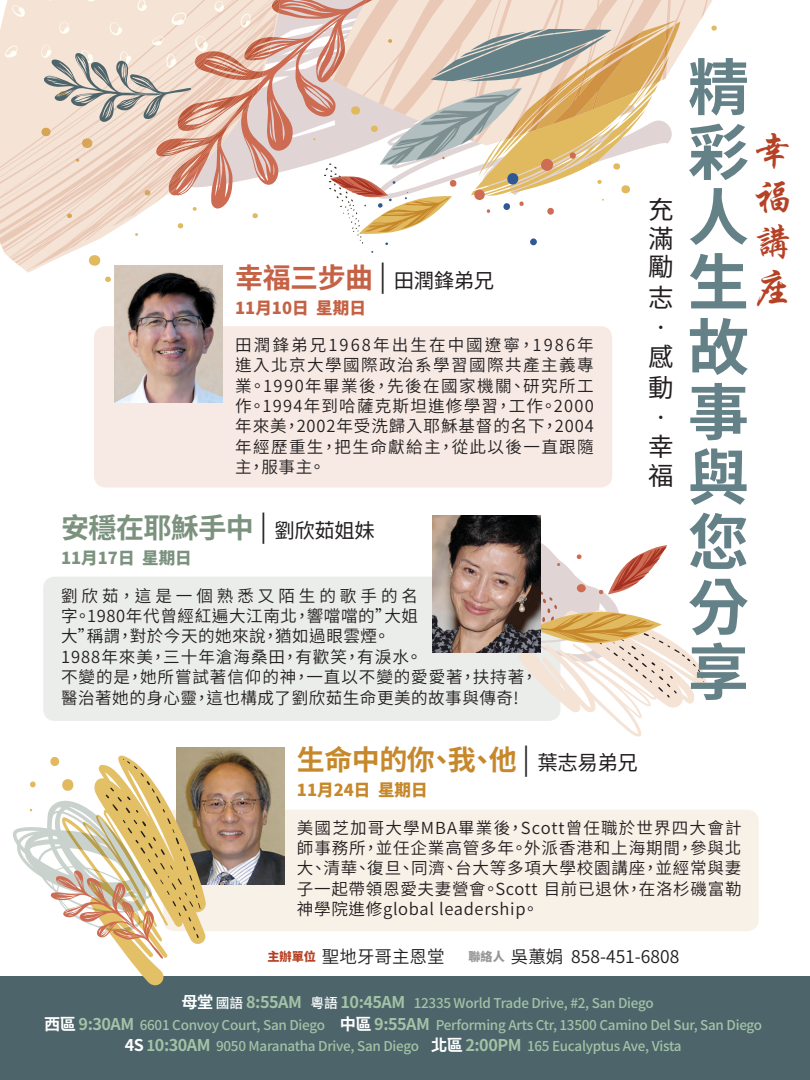
<style>
.page{position:relative;width:810px;height:1080px;background:#fff}
.page>*{position:absolute;margin:0;border:0;box-sizing:border-box;transform-origin:0 0}
.t1{font:700 61.19px/65px "Source Han Sans TC";color:#658188;text-align:justify}
.t2{font:700 40.81px "ST Xingkai SC";color:#b64226}
.t3{font:700 28.06px "Source Han Sans TC";letter-spacing:-.02em;color:#c7882b}
.t4{font:700 28.06px "Source Han Sans TC";letter-spacing:-.02em;color:#7b927e}
.t5{font:700 28.06px "Source Han Sans TC";letter-spacing:-.02em;color:#c56245}
.t6{font:25.5px "Source Han Sans TC";color:#231f20}
.t7{font:17.5px "Source Han Sans TC";color:#231f20}
.t8{font:16.56px/20.4px "Source Han Sans TC";letter-spacing:.04em;color:#231f20;text-align:justify}
.t9{font:800 16.56px "Source Han Sans TC";color:#c56245}
.t10{font:800 16.56px "Source Han Sans TC";color:#7b927e}
.t11{font:800 16.56px "Source Han Sans TC";color:#c7882b}
.t12{font:500 13.5px "Source Han Sans TC";letter-spacing:-.02em;color:#a4c2a6}
.s1{font-weight:400;color:#231f20}
.s2{font-weight:400;font-size:20.38px;color:#231f20}
.s3{font-weight:800;font-size:12.12px;color:#b64226}
.s4{font-weight:800;font-size:12.12px;color:#999696}
.s5{font-weight:700;font-size:16.19px;color:#fff}
.s6{font-size:13.75px;color:#fff}
.s7{font-weight:700;font-size:16.19px}
.s8{font-weight:700;font-size:15.12px}
</style>
<div class="page">
<div style="left:0;top:976px;width:810px;height:104px;background:#4c646a"></div>
<div style="left:94px;top:326px;width:518px;height:162px;background:#f7eae4;border-radius:11px"></div>
<div style="left:43px;top:577px;width:517px;height:144px;background:#ebedea;border-radius:11px"></div>
<div style="left:163px;top:810px;width:596px;height:121px;background:#f8f1e8;border-radius:11px"></div>
<img style="left:114px;top:273px;width:108px;height:129px">
<img style="left:177px;top:748px;width:108px;height:137px">
<svg style="left:0;top:195px;width:256px;height:76px"></svg>
<svg style="left:680px;top:0;width:28px;height:54px;fill:#f5e3d6"></svg>
<svg style="left:170px;top:0;width:153px;height:209px"></svg>
<svg style="left:67px;top:214px;width:6px;height:4px"></svg>
<svg style="left:135px;top:233px;width:4px;height:3px"></svg>
<svg style="left:87px;top:255px;width:15px;height:11px"></svg>
<svg style="left:105px;top:277px;width:6px;height:5px"></svg>
<svg style="left:192px;top:207px;width:5px;height:4px"></svg>
<svg style="left:177px;top:223px;width:7px;height:5px"></svg>
<svg style="left:251px;top:213px;width:7px;height:5px"></svg>
<svg style="left:711px;top:26px;width:6px;height:5px"></svg>
<svg style="left:440px;top:533px;width:266px;height:204px"></svg>
<svg style="left:0;top:0;width:280px;height:195px;background:#e6ccbe"></svg>
<svg style="left:323px;top:0;width:357px;height:253px"></svg>
<svg style="left:13px;top:755px;width:195px;height:231px"></svg>
<img style="left:432px;top:515px;width:108px;height:137px">
<p class="t5" style="left:235px;top:262px;width:260px">幸福三步曲 <span class="s1">|</span> <span class="s2">田潤鋒弟兄</span></p>
<p class="t9" style="left:235px;top:298px;width:132px">11月10日 星期日</p>
<p class="t8" style="left:235px;top:335px;width:360px">田潤鋒弟兄1968年出生在中國遼寧，1986年進入北京大學國際政治系學習國際共產主義專業。1990年畢業後，先後在國家機關、研究所工作。1994年到哈薩克斯坦進修學習，工作。2000年來美，2002年受洗歸入耶穌基督的名下，2004年經歷重生，把生命獻給主，從此以後一直跟隨主，服事主。</p>
<p class="t4" style="left:61px;top:511px;width:315px">安穩在耶穌手中 <span class="s1">|</span> <span class="s2">劉欣茹姐妹</span></p>
<p class="t10" style="left:61px;top:548px;width:132px">11月17日 星期日</p>
<p class="t8" style="left:61px;top:586px;width:359px">劉欣茹，這是一個熟悉又陌生的歌手的名字。1980年代曾經紅遍大江南北，響噹噹的”大姐大”稱謂，對於今天的她來說，猶如過眼雲煙。</p>
<p class="t8" style="left:61px;top:647px;width:478px;text-align:left">1988年來美，三十年滄海桑田，有歡笑，有淚水。<br>不變的是，她所嘗試著信仰的神，一直以不變的愛愛著，扶持著，醫治著她的身心靈，這也構成了劉欣茹生命更美的故事與傳奇!</p>
<p class="t6" style="left:648px;top:195px;width:27px">充</p>
<p class="t6" style="left:648px;top:224px;width:27px">滿</p>
<p class="t6" style="left:648px;top:253px;width:27px">勵</p>
<p class="t6" style="left:648px;top:283px;width:27px">志</p>
<p class="t6" style="left:648px;top:314px;width:27px">•</p>
<p class="t6" style="left:648px;top:342px;width:27px">感</p>
<p class="t6" style="left:648px;top:373px;width:27px">動</p>
<p class="t6" style="left:648px;top:404px;width:27px">•</p>
<p class="t6" style="left:648px;top:432px;width:27px">幸</p>
<p class="t6" style="left:648px;top:461px;width:27px">福</p>
<p class="t3" style="left:297px;top:744px;width:342px">生命中的你、我、他 <span class="s1">|</span> <span class="s2">葉志易弟兄</span></p>
<p class="t11" style="left:297px;top:781px;width:132px">11月24日 星期日</p>
<p class="t1" style="left:688px;top:56px;width:63px">精彩人生故事與您分享</p>
<p class="t2" style="left:753px;top:124px;width:42px">幸</p>
<p class="t2" style="left:753px;top:169px;width:42px">福</p>
<p class="t2" style="left:753px;top:215px;width:42px">講</p>
<p class="t2" style="left:753px;top:261px;width:42px">座</p>
<p class="t8" style="left:297px;top:818px;width:446px">美國芝加哥大學MBA畢業後，Scott曾任職於世界四大會計師事務所，並任企業高管多年。外派香港和上海期間，參與北大、清華、復旦、同濟、台大等多項大學校園講座，並經常與妻子一起帶領恩愛夫妻營會。Scott 目前已退休，在洛杉磯富勒神學院進修global leadership。</p>
<p class="t7" style="left:267px;top:946px;width:179px"><span class="s3">主辦單位</span> 聖地牙哥主恩堂</p>
<p class="t7" style="left:468px;top:946px;width:212px"><span class="s4">聯絡人</span> 吳蕙娟 858-451-6808</p>
<p class="t12" style="left:181px;top:996px;width:474px"><span class="s5">母堂</span><span class="s6">國語</span> <span class="s7">8:55AM</span> <span class="s6">粵語</span> <span class="s7">10:45AM</span> 12335 World Trade Drive, #2, San Diego</p>
<p class="t12" style="left:44px;top:1017px;width:719px"><span class="s5">西區</span> <span class="s7">9:30AM</span> 6601 Convoy Court, San Diego <span class="s5">中區</span> <span class="s7">9:55AM</span> Performing Arts Ctr, 13500 Camino Del Sur, San Diego</p>
<p class="t12" style="left:125px;top:1039px;width:558px"><span class="s5">4S</span> <span class="s8">1</span><span class="s7">0:30AM</span> 9050 Maranatha Drive, San Diego <span class="s5">北區</span> <span class="s7">2:00PM</span> 165 Eucalyptus Ave, Vista</p>
</div>
